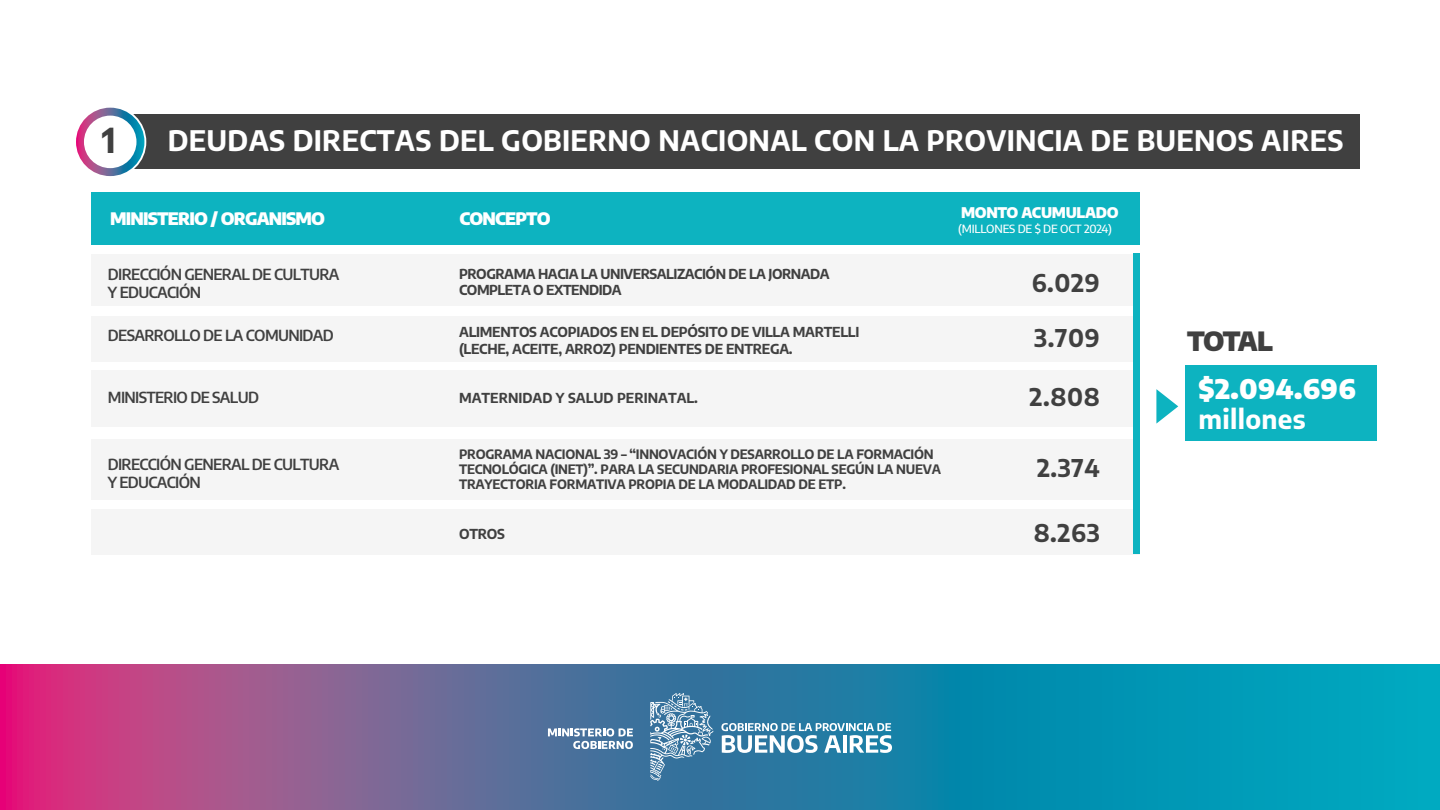
<style>
.page{position:relative;width:1440px;height:810px;background:#fff}
.page>*{position:absolute;margin:0;border:0;box-sizing:border-box;transform-origin:0 0}
.t1{font:700 33.75px "Encode Sans";color:#404040}
.t2{font:700 27.75px "Encode Sans";letter-spacing:.01em;color:#fff}
.t3{font:900 26.62px "Encode Sans";letter-spacing:.015em;color:#fff}
.t4{font:700 26.25px "Encode Sans";letter-spacing:.015em;color:#fff}
.t5{font:900 26.03px "Encode Sans";letter-spacing:-.065em;color:#404040}
.t6{font:700 24px "Encode Sans";letter-spacing:.025em;color:#404040}
.t7{font:900 16.88px "Encode Sans";letter-spacing:-.05em;color:#fff}
.t8{font:600 15px/18px "Encode Sans";letter-spacing:-.045em;color:#404040}
.t9{font:900 14.4px "Encode Sans";letter-spacing:-.02em;color:#fff}
.t10{font:700 13.5px/16.2px "Encode Sans";letter-spacing:-.02em;color:#404040}
.t11{font:700 13.5px "Encode Sans";color:#404040}
.t12{font:700 12.75px/15.3px "Encode Sans";letter-spacing:-.02em;color:#404040}
.t13{font:500 11.32px "Encode Sans";letter-spacing:-.02em;color:#fff}
</style>
<div class="page">
<div style="left:1185px;top:365px;width:192px;height:76px;background:#0db3c0"></div>
<svg style="left:0;top:664px;width:1440px;height:146px;background:#4875a0"></svg>
<svg style="left:721px;top:723px;width:171px;height:30px"></svg>
<svg style="left:548px;top:728px;width:85px;height:21px"></svg>
<svg style="left:650px;top:693px;width:63px;height:88px;background:#6593b4"></svg>
<div style="left:122px;top:115px;width:1238px;height:54px;background:#404040"></div>
<svg style="left:74px;top:106px;width:72px;height:72px"></svg>
<svg style="left:76px;top:108px;width:68px;height:68px"></svg>
<div style="left:92px;top:254px;width:1048px;height:52px;background:#f5f5f5"></div>
<div style="left:92px;top:371px;width:1048px;height:56px;background:#f5f5f5"></div>
<div style="left:92px;top:316px;width:1048px;height:46px;background:#f5f5f5"></div>
<div style="left:92px;top:192px;width:1048px;height:53px;background:#0db3c0"></div>
<div style="left:92px;top:509px;width:1048px;height:46px;background:#f5f5f5"></div>
<div style="left:92px;top:439px;width:1048px;height:61px;background:#f5f5f5"></div>
<svg style="left:1156px;top:389px;width:22px;height:35px"></svg>
<div style="left:1133px;top:254px;width:7px;height:300px;background:#0db3c0"></div>
<h1 class="t1" style="left:102px;top:115px;width:16px">1</h1>
<h2 class="t2" style="left:168px;top:119px;width:1177px">DEUDAS DIRECTAS DEL GOBIERNO NACIONAL CON LA PROVINCIA DE BUENOS AIRES</h2>
<h3 class="t7" style="left:110px;top:205px;width:216px">MINISTERIO / ORGANISMO</h3>
<h3 class="t7" style="left:459px;top:205px;width:93px">CONCEPTO</h3>
<p class="t8" style="left:108px;top:265px;width:233px">DIRECCIÓN GENERAL DE CULTURA<br>Y EDUCACIÓN</p>
<p class="t8" style="left:108px;top:326px;width:227px">DESARROLLO DE LA COMUNIDAD</p>
<p class="t8" style="left:108px;top:388px;width:153px">MINISTERIO DE SALUD</p>
<p class="t10" style="left:459px;top:265px;width:372px">PROGRAMA HACIA LA UNIVERSALIZACIÓN DE LA JORNADA<br>COMPLETA O EXTENDIDA</p>
<p class="t10" style="left:459px;top:323px;width:402px">ALIMENTOS ACOPIADOS EN EL DEPÓSITO DE VILLA MARTELLI (LECHE, ACEITE, ARROZ) PENDIENTES DE ENTREGA.</p>
<p class="t11" style="left:459px;top:388px;width:240px">MATERNIDAD Y SALUD PERINATAL.</p>
<p class="t9" style="left:961px;top:201px;width:159px">MONTO ACUMULADO</p>
<p class="t13" style="left:958px;top:221px;width:155px">(MILLONES DE $ DE OCT 2024)</p>
<h3 class="t6" style="left:1032px;top:265px;width:70px">6.029</h3>
<h3 class="t6" style="left:1034px;top:321px;width:67px">3.709</h3>
<h3 class="t6" style="left:1030px;top:379px;width:72px">2.808</h3>
<p class="t12" style="left:459px;top:445px;width:483px">PROGRAMA NACIONAL 39 – “INNOVACIÓN Y DESARROLLO DE LA FORMACIÓN<br>TECNOLÓGICA (INET)”. PARA LA SECUNDARIA PROFESIONAL SEGÚN LA NUEVA<br>TRAYECTORIA FORMATIVA PROPIA DE LA MODALIDAD DE ETP.</p>
<p class="t8" style="left:108px;top:454px;width:233px">DIRECCIÓN GENERAL DE CULTURA<br>Y EDUCACIÓN</p>
<h3 class="t6" style="left:1037px;top:450px;width:64px">2.374</h3>
<p class="t10" style="left:459px;top:525px;width:47px">OTROS</p>
<h3 class="t6" style="left:1034px;top:515px;width:68px">8.263</h3>
<h3 class="t5" style="left:1187px;top:320px;width:87px">TOTAL</h3>
<h3 class="t3" style="left:1199px;top:367px;width:159px">$2.094.696</h3>
<h3 class="t4" style="left:1198px;top:399px;width:109px">millones</h3>
</div>
